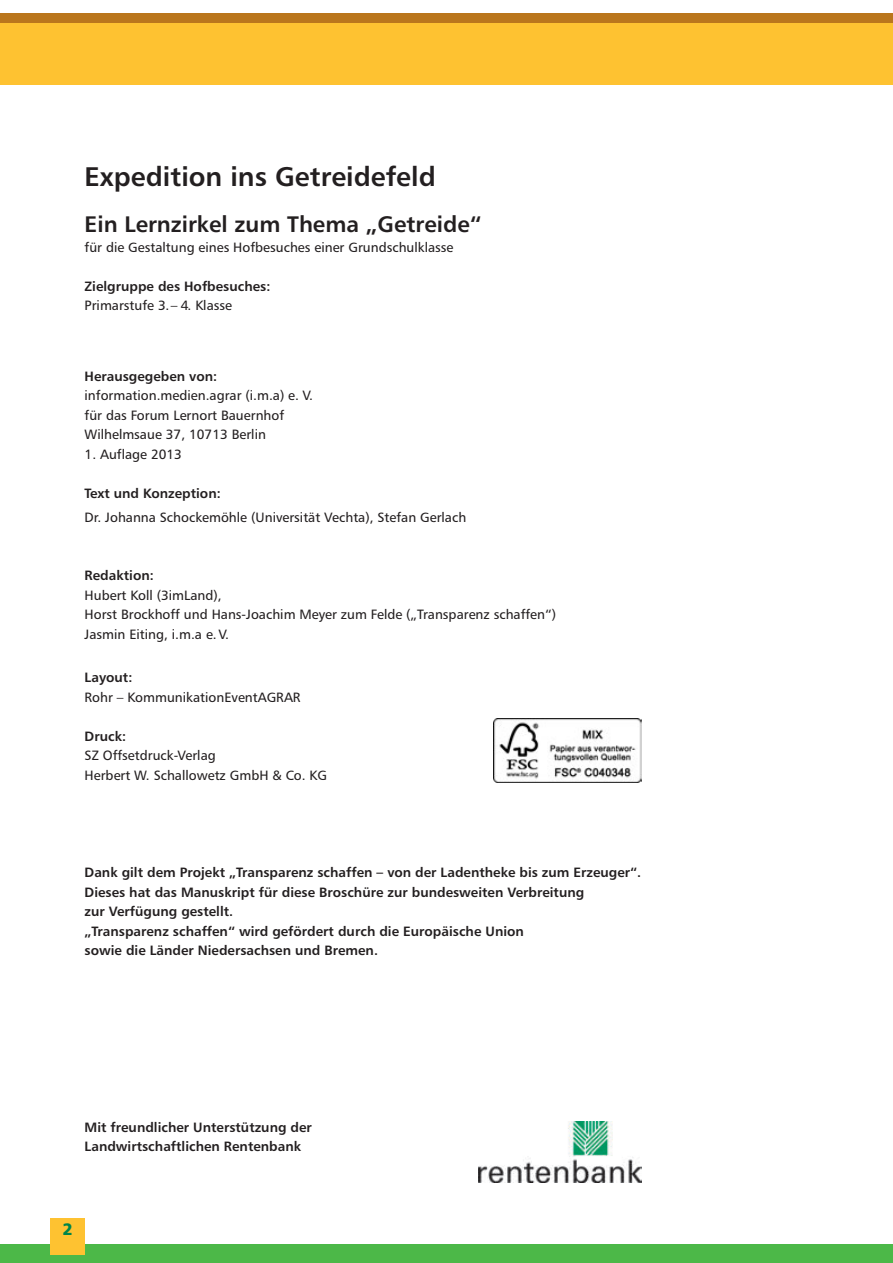
<style>
.page{position:relative;width:893px;height:1263px;background:#fff}
.page>*{position:absolute;margin:0;border:0;box-sizing:border-box;transform-origin:0 0}
.t1{font:27px "Humanist 777 BT Bold B";color:#231f20}
.t2{font:22.5px "Humanist 777 BT Bold B";color:#231f20}
.t3{font:16.5px "Humanist 777 BT Black B";color:#00854a}
.t4{font:13.5px/19.5px "Humanist 777 BT Roman B";color:#231f20}
.t5{font:13.5px/19.5px "Humanist 777 BT Bold B";color:#231f20}
</style>
<div class="page">
<div style="left:0;top:1244px;width:893px;height:19px;background:#4cb848"></div>
<div style="left:0;top:21px;width:893px;height:64px;background:#fec231"></div>
<div style="left:0;top:14px;width:893px;height:9px;background:#ba761d"></div>
<img style="left:479px;top:1121px;width:163px;height:62px">
<img style="left:493px;top:718px;width:149px;height:64px">
<div style="left:51px;top:1218px;width:34px;height:37px;background:#fec231"></div>
<h1 class="t1" style="left:85px;top:160px;width:353px">Expedition ins Getreidefeld</h1>
<h2 class="t2" style="left:85px;top:210px;width:398px">Ein Lernzirkel zum Thema „Getreide“</h2>
<p class="t4" style="left:85px;top:237px;width:370px">für die Gestaltung eines Hofbesuches einer Grundschulklasse</p>
<p class="t5" style="left:85px;top:276px;width:187px">Zielgruppe des Hofbesuches:</p>
<p class="t4" style="left:85px;top:295px;width:149px">Primarstufe 3.– 4. Klasse</p>
<p class="t5" style="left:85px;top:366px;width:134px">Herausgegeben von:</p>
<p class="t4" style="left:85px;top:385px;width:230px">information.medien.agrar (i.m.a) e. V. für das Forum Lernort Bauernhof<br>Wilhelmsaue 37, 10713 Berlin</p>
<p class="t4" style="left:85px;top:444px;width:99px">1. Auflage 2013</p>
<p class="t5" style="left:85px;top:483px;width:138px">Text und Konzeption:</p>
<p class="t4" style="left:85px;top:507px;width:383px">Dr. Johanna Schockemöhle (Universität Vechta), Stefan Gerlach</p>
<p class="t5" style="left:85px;top:565px;width:71px">Redaktion:</p>
<p class="t4" style="left:85px;top:585px;width:473px">Hubert Koll (3imLand),<br>Horst Brockhoff und Hans-Joachim Meyer zum Felde („Transparenz schaffen“)<br>Jasmin Eiting, i.m.a e.V.</p>
<p class="t5" style="left:85px;top:667px;width:49px">Layout:</p>
<p class="t4" style="left:85px;top:687px;width:218px">Rohr – KommunikationEventAGRAR</p>
<p class="t5" style="left:85px;top:726px;width:43px">Druck:</p>
<p class="t4" style="left:85px;top:745px;width:244px">SZ Offsetdruck-Verlag<br>Herbert W. Schallowetz GmbH &amp; Co. KG</p>
<p class="t5" style="left:85px;top:862px;width:558px">Dank gilt dem Projekt „Transparenz schaffen – von der Ladentheke bis zum Erzeuger“.<br>Dieses hat das Manuskript für diese Broschüre zur bundesweiten Verbreitung<br>zur Verfügung gestellt.<br>„Transparenz schaffen“ wird gefördert durch die Europäische Union<br>sowie die Länder Niedersachsen und Bremen.</p>
<p class="t5" style="left:85px;top:1117px;width:229px">Mit freundlicher Unterstützung der<br>Landwirtschaftlichen Rentenbank</p>
<p class="t3" style="left:63px;top:1218px;width:12px">2</p>
</div>
